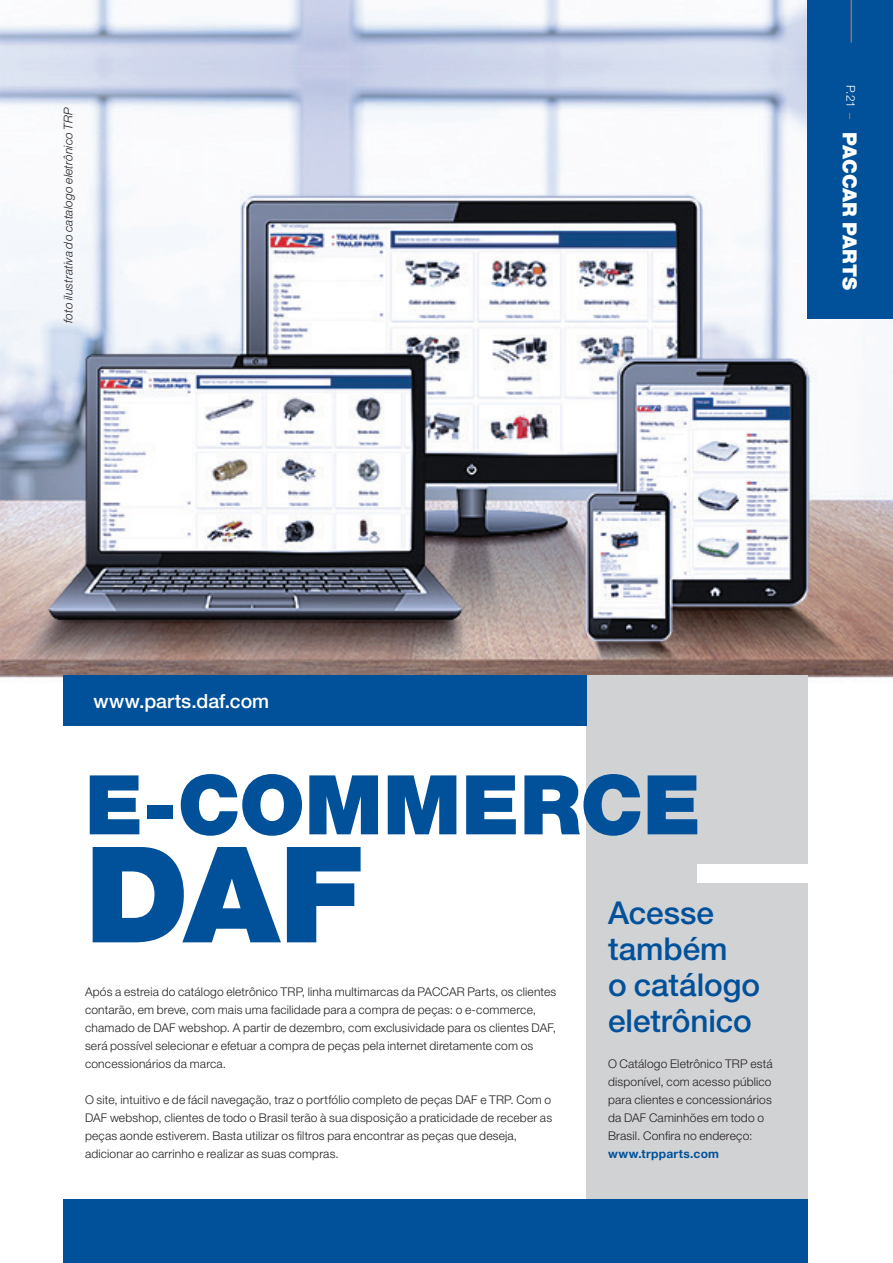
<style>
.page{position:relative;width:893px;height:1263px;background:#fff}
.page>*{position:absolute;margin:0;border:0;box-sizing:border-box;transform-origin:0 0}
.t1{font:900 133.5px "Helvetica Neue LT Pro";color:#01519a}
.t2{font:900 82.5px "Helvetica Neue LT Pro";letter-spacing:-.005em;color:#01519a}
.t3{font:500 31.5px/36px "Helvetica Neue LT Pro";color:#01519a}
.t4{font:500 19.5px "Helvetica Neue LT Pro";color:#fff}
.t5{font:900 19.5px "Helvetica Neue LT Pro";letter-spacing:-.01em;color:#fff}
.t6{font:300 12px/18px "Helvetica Neue LT Pro";letter-spacing:.015em;color:#231f20}
.t7{font:italic 300 12px "Helvetica Neue LT Pro";letter-spacing:.005em;color:#231f20}
.t8{font:700 12px "Helvetica Neue LT Pro";letter-spacing:.025em;color:#01519a}
.t9{font:300 12px "Helvetica Neue LT Pro";color:#fff}
.s1{color:#f37932}
</style>
<div class="page">
<img style="left:0;top:0;width:893px;height:1263px">
<div style="left:587px;top:675px;width:221px;height:524px;background:#d1d2d4"></div>
<div style="left:697px;top:864px;width:196px;height:18px;background:#fff"></div>
<div style="left:64px;top:1199px;width:744px;height:64px;background:#01519a"></div>
<div style="left:64px;top:675px;width:523px;height:51px;background:#01519a"></div>
<div style="left:808px;top:0;width:85px;height:319px;background:#01519a"></div>
<hr style="left:851px;top:0;width:1px;height:43px;background:#f37932">
<p class="t7" style="left:61px;top:323px;width:217px;rotate:-90deg">foto ilustrativa do catalogo eletrônico TRP</p>
<p class="t9" style="left:858px;top:85px;width:35px;rotate:90deg">P.21 <span class="s1">–</span></p>
<h3 class="t5" style="left:861px;top:132px;width:159px;rotate:90deg">PACCAR PARTS</h3>
<h3 class="t4" style="left:94px;top:690px;width:177px">www.parts.daf.com</h3>
<h2 class="t2" style="left:85px;top:756px;width:617px">E-COMMERCE</h2>
<h1 class="t1" style="left:85px;top:815px;width:280px">DAF</h1>
<h3 class="t3" style="left:608px;top:895px;width:154px">Acesse também<br>o catálogo eletrônico</h3>
<p class="t6" style="left:608px;top:1055px;width:166px">O Catálogo Eletrônico TRP está disponível, com acesso público para clientes e concessionários da DAF Caminhões em todo o<br>Brasil. Confira no endereço:</p>
<p class="t8" style="left:608px;top:1147px;width:113px">www.trpparts.com</p>
<p class="t6" style="left:85px;top:983px;width:473px">Após a estreia do catálogo eletrônico TRP, linha multimarcas da PACCAR Parts, os clientes contarão, em breve, com mais uma facilidade para a compra de peças: o e-commerce, chamado de DAF webshop. A partir de dezembro, com exclusividade para os clientes DAF, será possível selecionar e efetuar a compra de peças pela internet diretamente com os concessionários da marca.</p>
<p class="t6" style="left:85px;top:1091px;width:469px">O site, intuitivo e de fácil navegação, traz o portfólio completo de peças DAF e TRP. Com o DAF webshop, clientes de todo o Brasil terão à sua disposição a praticidade de receber as peças aonde estiverem. Basta utilizar os filtros para encontrar as peças que deseja, adicionar ao carrinho e realizar as suas compras.</p>
</div>
